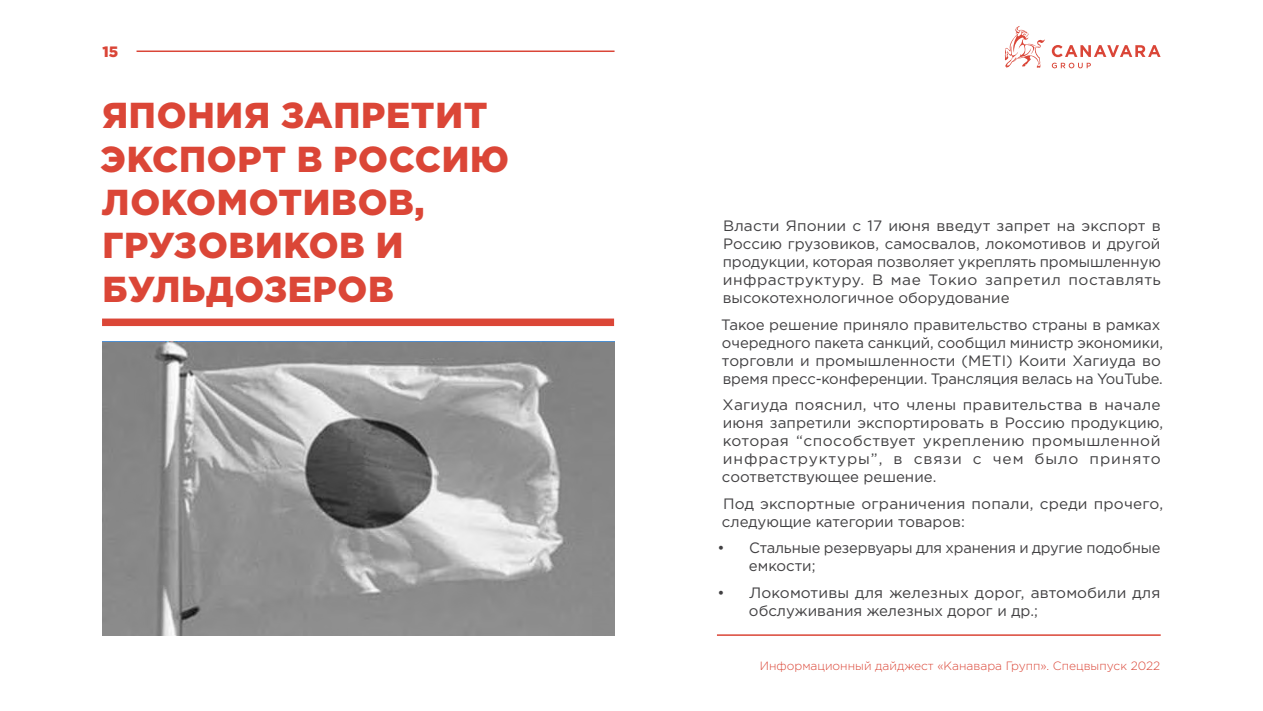
<style>
.page{position:relative;width:1263px;height:711px;background:#fff}
.page>*{position:absolute;margin:0;border:0;box-sizing:border-box;transform-origin:0 0}
.t1{font:900 36px/43.2px "Gotham Pro";letter-spacing:.02em;color:#db4637}
.t2{font:15px/18px "Gotham Pro";color:#414042}
.t3{font:900 15px "Gotham Pro";color:#da4537}
.t4{font:300 12px "Gotham Pro";color:#db4637}
</style>
<div class="page">
<hr style="left:137px;top:50px;width:477px;height:2px;background:#da4537">
<hr style="left:717px;top:634px;width:444px;height:1px;background:#da4537">
<svg style="left:1005px;top:26px;width:40px;height:42px"></svg>
<svg style="left:1052px;top:45px;width:108px;height:12px"></svg>
<svg style="left:1052px;top:63px;width:39px;height:5px"></svg>
<img style="left:102px;top:341px;width:512px;height:294px">
<div style="left:102px;top:318px;width:512px;height:8px;background:#db4637"></div>
<p class="t3" style="left:103px;top:43px;width:17px">15</p>
<h1 class="t1" style="left:100px;top:93px;width:411px">ЯПОНИЯ ЗАПРЕТИТ<br>ЭКСПОРТ В РОССИЮ<br>ЛОКОМОТИВОВ,<br>ГРУЗОВИКОВ И<br>БУЛЬДОЗЕРОВ</h1>
<p class="t2" style="left:723px;top:216px;width:440px;text-align:justify">Власти Японии с 17 июня введут запрет на экспорт в Россию грузовиков, самосвалов, локомотивов и другой продукции, которая позволяет укреплять промышленную инфраструктуру. В мае Токио запретил поставлять высокотехнологичное оборудование</p>
<p class="t2" style="left:721px;top:315px;width:443px">Такое решение приняло правительство страны в рамках очередного пакета санкций, сообщил министр экономики, торговли и промышленности (METI) Коити Хагиуда во время пресс-конференции. Трансляция велась на YouTube.</p>
<p class="t2" style="left:722px;top:395px;width:443px">Хагиуда пояснил, что члены правительства в начале июня запретили экспортировать в Россию продукцию, которая “способствует укреплению промышленной инфраструктуры”, в связи с чем было принято соответствующее решение.</p>
<p class="t2" style="left:722px;top:494px;width:443px">Под экспортные ограничения попали, среди прочего, следующие категории товаров:</p>
<p class="t2" style="left:749px;top:538px;width:413px;text-indent:-31px">• Стальные резервуары для хранения и другие подобные емкости;</p>
<p class="t2" style="left:749px;top:583px;width:413px;text-indent:-31px">• Локомотивы для железных дорог, автомобили для обслуживания железных дорог и др.;</p>
<p class="t4" style="left:760px;top:658px;width:402px">Информационный дайджест «Канавара Групп». Спецвыпуск 2022</p>
</div>
